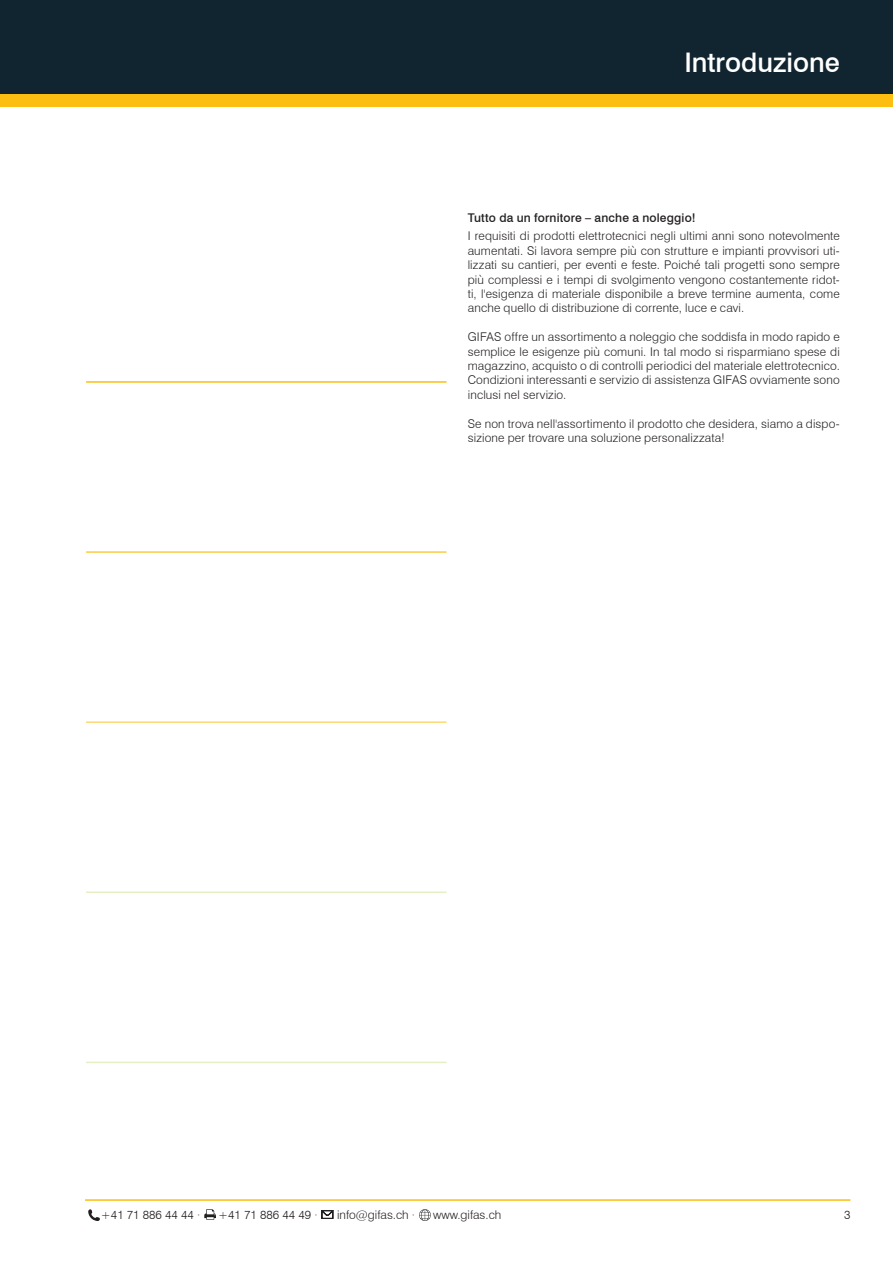
<style>
.page{position:relative;width:893px;height:1263px;background:#fff}
.page>*{position:absolute;margin:0;border:0;box-sizing:border-box;transform-origin:0 0}
.t1{font:500 27px "Swiss 721 BT";color:#fff}
.t2{font:300 12px/14.4px "Swiss 721 BT";letter-spacing:.01em;color:#231f20;text-align:justify}
.t3{font:500 12px "Swiss 721 BT";letter-spacing:.015em;color:#231f20}
</style>
<div class="page">
<div style="left:0;top:64px;width:893px;height:42px;background:#fdbe12"></div>
<div style="left:0;top:0;width:893px;height:94px;background:#112530"></div>
<hr style="left:85px;top:1199px;width:765px;height:2px;background:#fdbe12">
<hr style="left:86px;top:381px;width:360px;height:2px;background:#fdbe12">
<hr style="left:86px;top:721px;width:360px;height:2px;background:#fdbe12">
<hr style="left:86px;top:551px;width:360px;height:2px;background:#fdbe12">
<hr style="left:86px;top:891px;width:360px;height:2px;background:#bbd76a">
<hr style="left:86px;top:1061px;width:360px;height:2px;background:#bbd76a">
<svg style="left:88px;top:1209px;width:12px;height:12px"></svg>
<svg style="left:204px;top:1209px;width:12px;height:11px"></svg>
<svg style="left:322px;top:1210px;width:11px;height:9px"></svg>
<svg style="left:419px;top:1209px;width:12px;height:12px"></svg>
<h1 class="t1" style="left:684px;top:46px;width:157px">Introduzione</h1>
<p class="t3" style="left:468px;top:210px;width:229px">Tutto da un fornitore – anche a noleggio!</p>
<p class="t2" style="left:468px;top:229px;width:374px">I requisiti di prodotti elettrotecnici negli ultimi anni sono notevolmente aumentati. Si lavora sempre più con strutture e impianti provvisori uti&shy;lizzati su cantieri, per eventi e feste. Poiché tali progetti sono sempre più complessi e i tempi di svolgimento vengono costantemente ridot&shy;ti, l'esigenza di materiale disponibile a breve termine aumenta, come anche quello di distribuzione di corrente, luce e cavi.</p>
<p class="t2" style="left:468px;top:330px;width:374px">GIFAS offre un assortimento a noleggio che soddisfa in modo rapido e semplice le esigenze più comuni. In tal modo si risparmiano spese di magazzino, acquisto o di controlli periodici del materiale elettrotecnico.<br>Condizioni interessanti e servizio di assistenza GIFAS ovviamente sono inclusi nel servizio.</p>
<p class="t2" style="left:468px;top:416px;width:374px">Se non trova nell'assortimento il prodotto che desidera, siamo a dispo&shy;sizione per trovare una soluzione personalizzata!</p>
<p class="t2" style="left:101px;top:1207px;width:101px">+41 71 886 44 44 ·</p>
<p class="t2" style="left:218px;top:1207px;width:101px">+41 71 886 44 49 ·</p>
<p class="t2" style="left:337px;top:1207px;width:80px">info@gifas.ch ·</p>
<p class="t2" style="left:433px;top:1207px;width:70px">www.gifas.ch</p>
<p class="t2" style="left:844px;top:1207px;width:8px">3</p>
</div>
